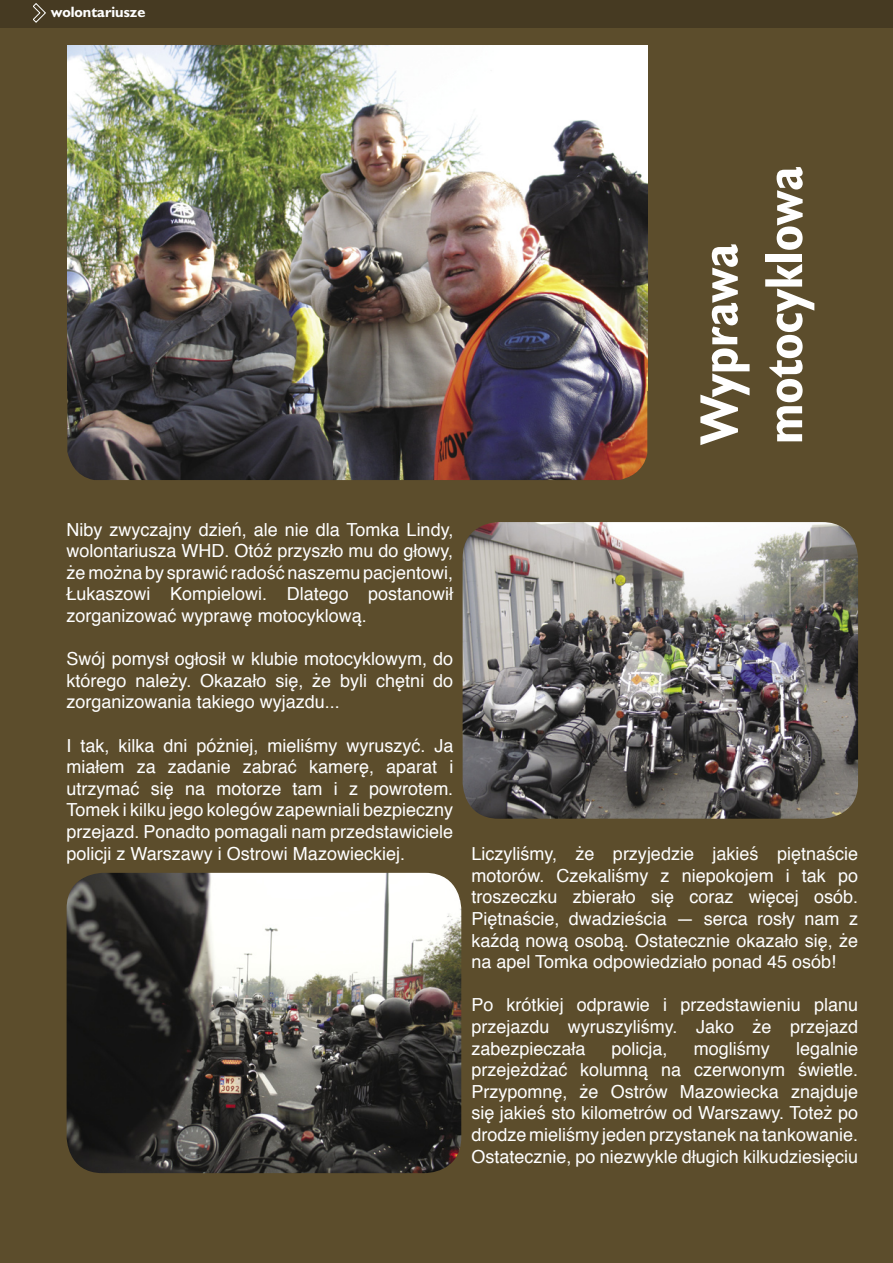
<style>
.page{position:relative;width:893px;height:1263px;background:#fff}
.page>*{position:absolute;margin:0;border:0;box-sizing:border-box;transform-origin:0 0}
.t1{font:700 condensed 54px/64.8px "Humanist 521 PL";color:#fff}
.t2{font:18px/21.6px "Helvetica";color:#fff;text-align:justify}
.t3{font:700 15px "Humanist 521 PL";color:#fff}
</style>
<div class="page">
<div style="left:0;top:27px;width:893px;height:1236px;background:#5c4d2c"></div>
<div style="left:0;top:0;width:893px;height:27px;background:#463a22"></div>
<svg style="left:33px;top:3px;width:13px;height:19px"></svg>
<img style="left:67px;top:391px;width:580px;height:89px">
<img style="left:67px;top:45px;width:580px;height:346px">
<img style="left:67px;top:873px;width:394px;height:300px">
<img style="left:463px;top:522px;width:395px;height:297px">
<p class="t3" style="left:51px;top:3px;width:96px">wolontariusze</p>
<h1 class="t1" style="left:685px;top:444px;width:279px;rotate:-90deg">Wyprawa motocyklowa</h1>
<p class="t2" style="left:67px;top:519px;width:388px">Niby zwyczajny dzień, ale nie dla Tomka Lindy, wolontariusza WHD. Otóź przyszło mu do głowy, że można by sprawić radość naszemu pacjentowi, Łukaszowi Kompielowi. Dlatego postanowił zorganizować wyprawę motocyklową.</p>
<p class="t2" style="left:67px;top:649px;width:388px">Swój pomysł ogłosił w klubie motocyklowym, do którego należy. Okazało się, że byli chętni do zorganizowania takiego wyjazdu...</p>
<p class="t2" style="left:67px;top:735px;width:388px">I tak, kilka dni póżniej, mieliśmy wyruszyć. Ja miałem za zadanie zabrać kamerę, aparat i utrzymać się na motorze tam i z powrotem.<br>Tomek i kilku jego kolegów zapewniali bezpieczny przejazd. Ponadto pomagali nam przedstawiciele policji z Warszawy i Ostrowi Mazowieckiej.</p>
<p class="t2" style="left:471px;top:844px;width:388px">Liczyliśmy, że przyjedzie jakieś piętnaście motorów. Czekaliśmy z niepokojem i tak po troszeczku zbierało się coraz więcej osób.<br>Piętnaście, dwadzieścia — serca rosły nam z kaźdą nową osobą. Ostatecznie okazało się, że na apel Tomka odpowiedziało ponad 45 osób!</p>
<p class="t2" style="left:471px;top:995px;width:388px">Po krótkiej odprawie i przedstawieniu planu przejazdu wyruszyliśmy. Jako że przejazd zabezpieczała</p>
<p class="t2" style="left:612px;top:1038px;width:58px">policja,</p>
<p class="t2" style="left:694px;top:1038px;width:77px">mogliśmy</p>
<p class="t2" style="left:471px;top:1038px;width:388px;text-indent:325px">legalnie przejeżdżać kolumną na czerwonym świetle.<br>Przypomnę, że Ostrów Mazowiecka znajduje się jakieś sto kilometrów od Warszawy. Toteż po drodze mieliśmy jeden przystanek na tankowanie.<br>Ostatecznie, po niezwykle długich kilkudziesięciu</p>
</div>
